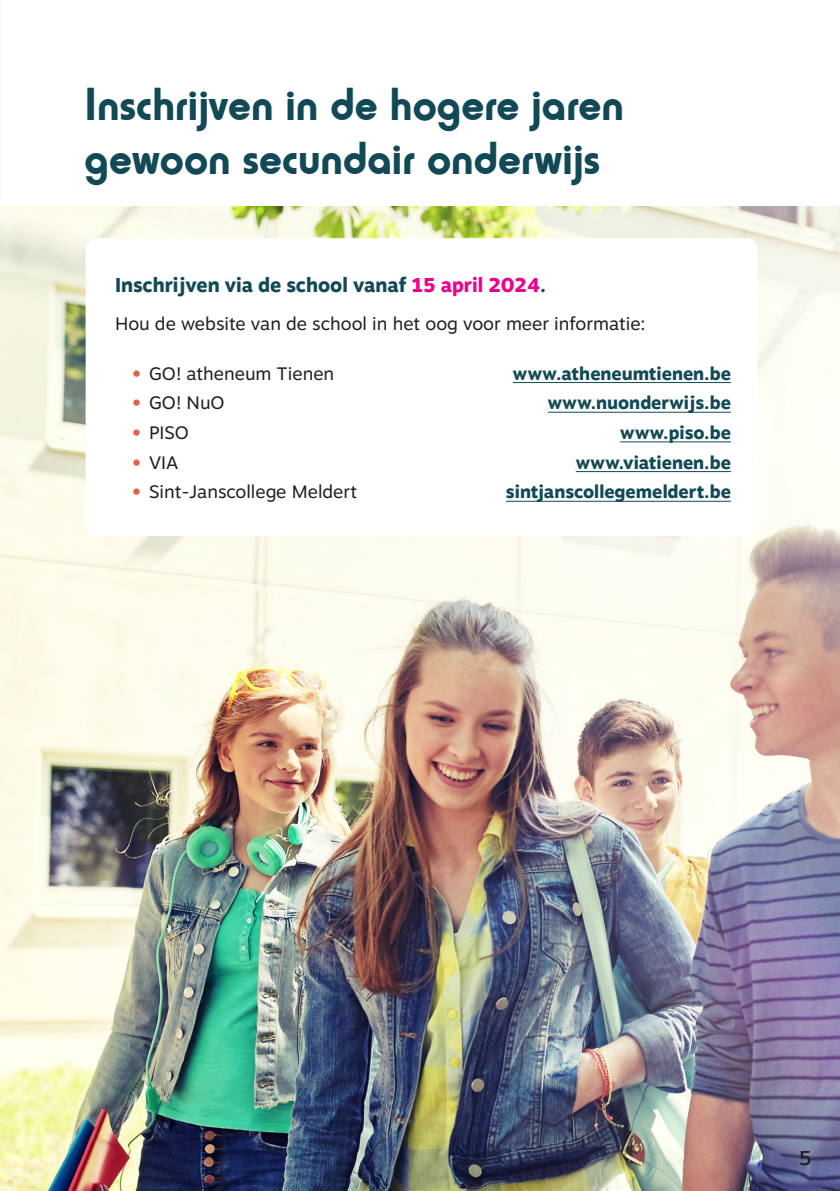
<style>
.page{position:relative;width:840px;height:1191px;background:#fff}
.page>*{position:absolute;margin:0;border:0;box-sizing:border-box;transform-origin:0 0}
.t1{font:700 48px/54px "Horatio D";color:#114956}
.t2{font:800 20px "Motiva Sans";color:#114956}
.t3{font:20px "Motiva Sans";color:#231f20}
.t4{font:18px "Motiva Sans";color:#231f20}
.t5{font:800 18px "Motiva Sans";color:#114956}
.s1{color:#ed028c}
.s2{font-family:"Avenir LT Std";color:#dd644b}
</style>
<div class="page">
<img style="left:0;top:206px;width:839px;height:985px">
<div style="left:86px;top:238px;width:671px;height:298px;background:#fff;border-radius:11px"></div>
<hr style="left:512px;top:382px;width:218px;height:1px;background:#114956">
<hr style="left:547px;top:412px;width:183px;height:1px;background:#114956">
<hr style="left:620px;top:441px;width:110px;height:1px;background:#114956">
<hr style="left:575px;top:471px;width:155px;height:1px;background:#114956">
<hr style="left:505px;top:501px;width:225px;height:1px;background:#114956">
<p class="t1" style="left:85px;top:78px;width:540px">Inschrijven in de hogere jaren gewoon secundair onderwijs</p>
<p class="t2" style="left:115px;top:270px;width:432px">Inschrijven via de school vanaf <span class="s1">15 april 2024</span>.</p>
<p class="t4" style="left:115px;top:310px;width:531px">Hou de website van de school in het oog voor meer informatie:</p>
<p class="t4" style="left:132px;top:360px;width:203px"><span class="s2">•</span> GO! atheneum Tienen</p>
<p class="t5" style="left:512px;top:360px;width:219px">www.atheneumtienen.be</p>
<p class="t4" style="left:132px;top:389px;width:94px"><span class="s2">•</span> GO! NuO</p>
<p class="t5" style="left:547px;top:389px;width:184px">www.nuonderwijs.be</p>
<p class="t4" style="left:132px;top:419px;width:58px"><span class="s2">•</span> PISO</p>
<p class="t5" style="left:620px;top:419px;width:112px">www.piso.be</p>
<p class="t4" style="left:132px;top:449px;width:48px"><span class="s2">•</span> VIA</p>
<p class="t5" style="left:575px;top:449px;width:157px">www.viatienen.be</p>
<p class="t4" style="left:132px;top:478px;width:226px"><span class="s2">•</span> Sint-Janscollege Meldert</p>
<p class="t5" style="left:505px;top:478px;width:226px">sintjanscollegemeldert.be</p>
<p class="t3" style="left:798px;top:1142px;width:14px">5</p>
</div>
